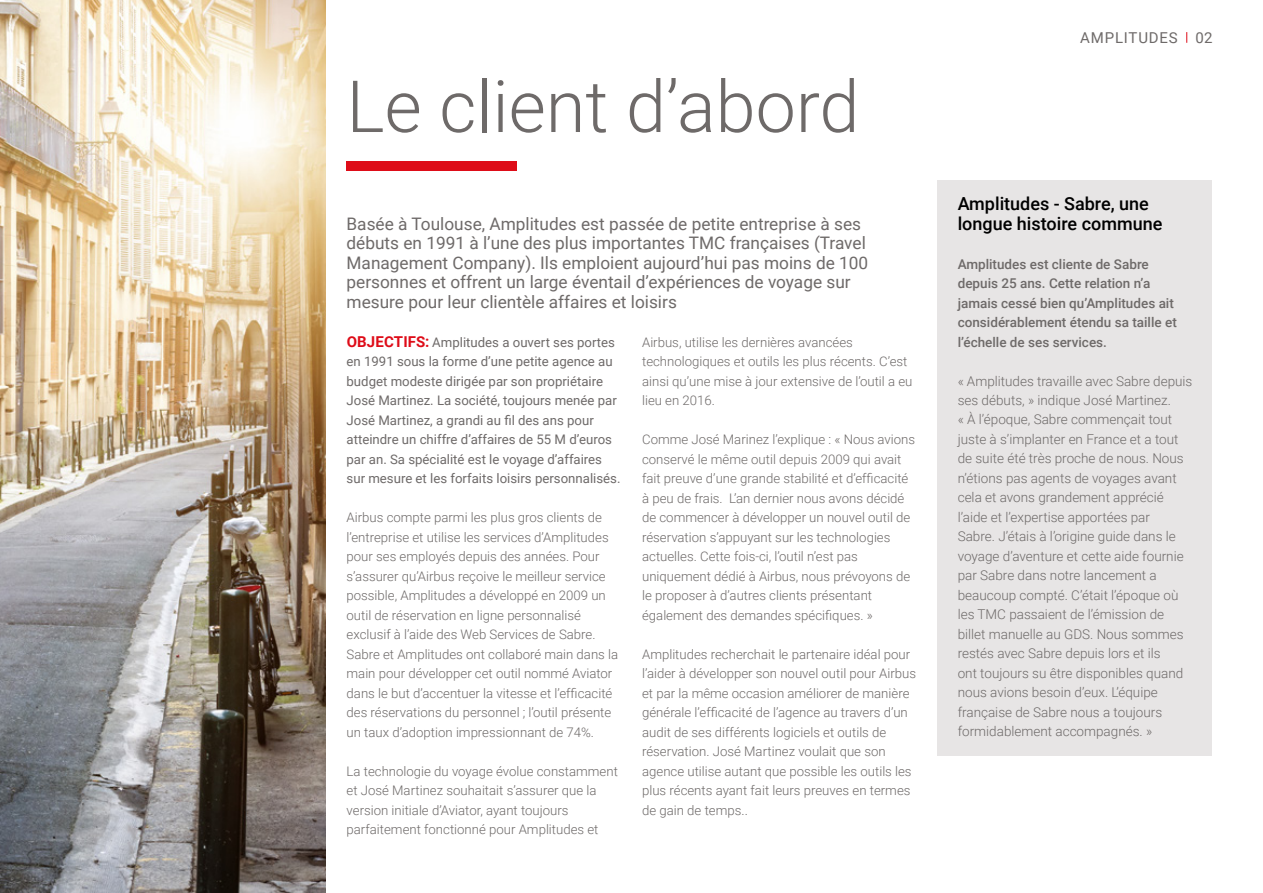
<style>
.page{position:relative;width:1263px;height:893px;background:#fff}
.page>*{position:absolute;margin:0;border:0;box-sizing:border-box;transform-origin:0 0}
.t1{font:300 72px "Roboto";color:#6e6a69}
.t2{font:500 18px/19.5px "Roboto";color:#000}
.t3{font:17.25px/19.5px "Roboto";color:#6e6a69}
.t4{font:15px "Roboto";letter-spacing:.055em;color:#6e6a69}
.t5{font:300 13.5px/19.5px "Roboto";color:#6e6a69}
.t6{font:500 13.5px/19.5px "Roboto";color:#6e6a69}
.t7{font:300 13.2px/19.5px "Roboto";color:#6e6a69}
.t8{font:13.2px/19.5px "Roboto";color:#6e6a69}
.s1{font-weight:700;font-size:15px;color:#de0c18}
.s2{font-size:13.5px}
</style>
<div class="page">
<div style="left:938px;top:181px;width:274px;height:575px;background:#e7e5e5"></div>
<div style="left:347px;top:161px;width:170px;height:10px;background:#de0c18"></div>
<img style="left:0;top:0;width:325px;height:893px">
<h1 class="t1" style="left:347px;top:56px;width:514px">Le client d’abord</h1>
<p class="t3" style="left:347px;top:213px;width:523px">Basée à Toulouse, Amplitudes est passée de petite entreprise à ses débuts en 1991 à l’une des plus importantes TMC françaises (Travel Management Company). Ils emploient aujourd’hui pas moins de 100 personnes et offrent un large éventail d’expériences de voyage sur mesure pour leur clientèle affaires et loisirs</p>
<p class="t8" style="left:347px;top:332px;width:275px"><span class="s1">OBJECTIFS:</span> Amplitudes a ouvert ses portes en 1991 sous la forme d’une petite agence au budget modeste dirigée par son propriétaire José Martinez. La société, toujours menée par José Martinez, a grandi au fil des ans pour atteindre un chiffre d’affaires de 55 M d’euros par an. Sa spécialité est le voyage d’affaires sur mesure et les forfaits loisirs personnalisés.</p>
<p class="t7" style="left:347px;top:507px;width:273px">Airbus compte parmi les plus gros clients de l’entreprise et utilise les services d’Amplitudes pour ses employés depuis des années. Pour s’assurer qu’Airbus reçoive le meilleur service possible, Amplitudes a développé en 2009 un outil de réservation en ligne personnalisé exclusif à l’aide des Web Services de Sabre.<br>Sabre et Amplitudes ont collaboré main dans la main pour développer cet outil nommé Aviator dans le but d’accentuer la vitesse et l’efficacité des réservations du personnel ; l’outil présente un taux d’adoption impressionnant de 74%.</p>
<p class="t7" style="left:347px;top:761px;width:273px">La technologie du voyage évolue constamment et José Martinez souhaitait s’assurer que la version initiale d’Aviator, ayant toujours parfaitement fonctionné pour Amplitudes et</p>
<p class="t7" style="left:642px;top:332px;width:272px">Airbus, utilise les dernières avancées technologiques et outils les plus récents. C’est ainsi qu’une mise à jour extensive de l’outil a eu lieu en 2016.</p>
<p class="t7" style="left:642px;top:429px;width:275px">Comme José Marinez l’explique : « Nous avions conservé le même outil depuis 2009 qui avait fait preuve d’une grande stabilité et d’efficacité à peu de frais. L’an dernier nous avons décidé de commencer à développer un nouvel outil de réservation s’appuyant sur les technologies actuelles. Cette fois-ci, l’outil n’est pas uniquement dédié à Airbus, nous prévoyons de le proposer à d’autres clients présentant également des demandes spécifiques. »</p>
<p class="t7" style="left:642px;top:644px;width:275px">Amplitudes recherchait le partenaire idéal pour l’aider à développer son nouvel outil pour Airbus et par la même occasion améliorer de manière générale l’efficacité de l’agence au travers d’un audit de ses différents logiciels et outils de réservation. José Martinez voulait que son agence utilise autant que possible les outils les plus récents ayant fait leurs preuves en termes de gain de temps<span class="s2">..</span></p>
<p class="t4" style="left:1080px;top:27px;width:134px">AMPLITUDES 02</p>
<h2 class="t2" style="left:958px;top:193px;width:206px">Amplitudes - Sabre, une longue histoire commune</h2>
<p class="t6" style="left:958px;top:253px;width:221px">Amplitudes est cliente de Sabre depuis 25 ans. Cette relation n’a jamais cessé bien qu’Amplitudes ait considérablement étendu sa taille et l’échelle de ses services.</p>
<p class="t5" style="left:958px;top:370px;width:236px">« Amplitudes travaille avec Sabre depuis ses débuts, » indique José Martinez.<br>« À l’époque, Sabre commençait tout juste à s’implanter en France et a tout de suite été très proche de nous. Nous n’étions pas agents de voyages avant cela et avons grandement apprécié l’aide et l’expertise apportées par<br>Sabre. J’étais à l’origine guide dans le voyage d’aventure et cette aide fournie par Sabre dans notre lancement a beaucoup compté. C’était l’époque où les TMC passaient de l’émission de billet manuelle au GDS. Nous sommes restés avec Sabre depuis lors et ils<br>ont toujours su être disponibles quand nous avions besoin d’eux. L’équipe française de Sabre nous a toujours formidablement accompagnés. »</p>
</div>
